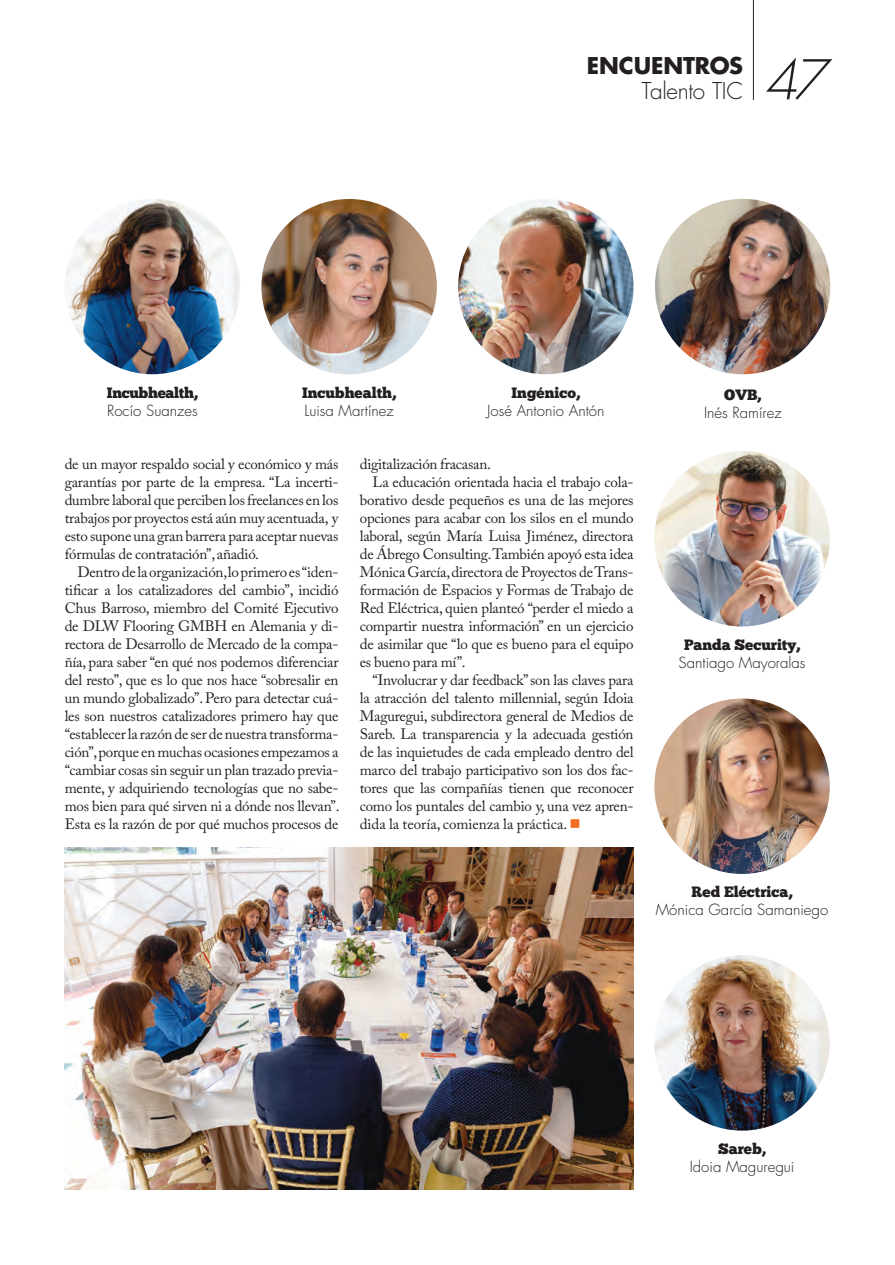
<style>
.page{position:relative;width:895px;height:1265px;background:#fff}
.page>*{position:absolute;margin:0;border:0;box-sizing:border-box;transform-origin:0 0}
.t1{font:italic 300 53.25px "Futura Std";color:#231f20}
.t2{font:700 22.5px "Futura Std";letter-spacing:-.005em;color:#231f20}
.t3{font:300 22.5px "Futura Std";letter-spacing:-.015em;color:#231f20}
.t4{font:15px/18px "Adobe Caslon Pro";letter-spacing:-.015em;color:#231f20;text-align:justify}
.t5{font:300 15px "Futura Std";color:#231f20}
.t6{font:15px "Chunk Five";color:#231f20}
.t7{font:15px "Chunk Five";letter-spacing:-.02em;color:#231f20}
.s1{color:#f36e21}
</style>
<div class="page">
<hr style="left:753px;top:0;width:1px;height:100px;background:#231f20">
<img style="left:654px;top:451px;width:176px;height:175px;border-radius:88px">
<img style="left:654px;top:698px;width:176px;height:176px;border-radius:88px">
<img style="left:654px;top:955px;width:176px;height:175px;border-radius:88px">
<img style="left:65px;top:199px;width:175px;height:175px;border-radius:88px">
<img style="left:655px;top:199px;width:175px;height:175px;border-radius:88px">
<img style="left:458px;top:199px;width:175px;height:175px;border-radius:88px">
<img style="left:261px;top:199px;width:176px;height:175px;border-radius:88px">
<img style="left:65px;top:847px;width:568px;height:342px">
<h2 class="t2" style="left:587px;top:51px;width:158px">ENCUENTROS</h2>
<h2 class="t3" style="left:641px;top:77px;width:103px">Talento TIC</h2>
<h1 class="t1" style="left:764px;top:48px;width:63px">47</h1>
<p class="t7" style="left:107px;top:383px;width:92px">Incubhealth,</p>
<p class="t5" style="left:107px;top:401px;width:92px">Rocío Suanzes</p>
<p class="t6" style="left:302px;top:383px;width:96px">Incubhealth,</p>
<p class="t5" style="left:304px;top:401px;width:91px">Luisa Martínez</p>
<p class="t6" style="left:511px;top:383px;width:70px">Ingénico,</p>
<p class="t5" style="left:487px;top:401px;width:119px">José Antonio Antón</p>
<p class="t6" style="left:724px;top:386px;width:39px">OVB,</p>
<p class="t5" style="left:704px;top:404px;width:79px">Inés Ramírez</p>
<p class="t4" style="left:65px;top:455px;width:275px">de un mayor respaldo social y económico y más garantías por parte de la empresa. “La incerti&shy;dumbre laboral que perciben los freelances en los trabajos por proyectos está aún muy acentuada, y esto supone una gran barrera para aceptar nuevas fórmulas de contratación”, añadió.</p>
<p class="t4" style="left:65px;top:563px;width:276px;text-indent:13px">Dentro de la organización, lo primero es “iden&shy;tificar a los catalizadores del cambio”, incidió Chus Barroso, miembro del Comité Ejecutivo de DLW Flooring GMBH en Alemania y di&shy;rectora de Desarrollo de Mercado de la compa&shy;ñía, para saber “en qué nos podemos diferenciar del resto”, que es lo que nos hace “sobresalir en un mundo globalizado”. Pero para detectar cuá&shy;les son nuestros catalizadores primero hay que “establecer la razón de ser de nuestra transforma&shy;ción”, porque en muchas ocasiones empezamos a “cambiar cosas sin seguir un plan trazado previa&shy;mente, y adquiriendo tecnologías que no sabe&shy;mos bien para qué sirven ni a dónde nos llevan”.<br>Esta es la razón de por qué muchos procesos de</p>
<p class="t4" style="left:360px;top:455px;width:133px">digitalización fracasan.</p>
<p class="t4" style="left:372px;top:473px;width:262px">La educación orientada hacia el trabajo cola-</p>
<p class="t4" style="left:360px;top:491px;width:275px">borativo desde pequeños es una de las mejores</p>
<p class="t4" style="left:360px;top:509px;width:275px">opciones para acabar con los silos en el mundo</p>
<p class="t4" style="left:360px;top:527px;width:275px">laboral, según María Luisa Jiménez, directora</p>
<p class="t4" style="left:360px;top:545px;width:275px">de Ábrego Consulting. También apoyó esta idea</p>
<p class="t4" style="left:360px;top:563px;width:275px">Mónica García, directora de Proyectos de Trans-</p>
<p class="t4" style="left:360px;top:581px;width:275px">formación de Espacios y Formas de Trabajo de</p>
<p class="t4" style="left:360px;top:599px;width:275px">Red Eléctrica, quien planteó “perder el miedo a</p>
<p class="t4" style="left:360px;top:617px;width:275px">compartir nuestra información” en un ejercicio</p>
<p class="t4" style="left:360px;top:635px;width:275px">de asimilar que “lo que es bueno para el equipo</p>
<p class="t4" style="left:360px;top:653px;width:107px">es bueno para mí”.</p>
<p class="t4" style="left:372px;top:671px;width:262px">“Involucrar y dar feedback” son las claves para</p>
<p class="t4" style="left:360px;top:689px;width:275px">la atracción del talento millennial, según Idoia</p>
<p class="t4" style="left:360px;top:707px;width:275px">Maguregui, subdirectora general de Medios de</p>
<p class="t4" style="left:360px;top:725px;width:275px">Sareb. La transparencia y la adecuada gestión</p>
<p class="t4" style="left:360px;top:743px;width:275px">de las inquietudes de cada empleado dentro del</p>
<p class="t4" style="left:360px;top:761px;width:275px">marco del trabajo participativo son los dos fac-</p>
<p class="t4" style="left:360px;top:779px;width:275px">tores que las compañías tienen que reconocer</p>
<p class="t4" style="left:360px;top:797px;width:275px">como los puntales del cambio y, una vez apren-</p>
<p class="t4" style="left:360px;top:815px;width:223px">dida la teoría, comienza la práctica. <span class="s1">■</span></p>
<p class="t6" style="left:684px;top:636px;width:118px">Panda Security,</p>
<p class="t5" style="left:678px;top:653px;width:128px">Santiago Mayoralas</p>
<p class="t6" style="left:691px;top:883px;width:102px">Red Eléctrica,</p>
<p class="t5" style="left:656px;top:901px;width:174px">Mónica García Samaniego</p>
<p class="t6" style="left:718px;top:1140px;width:49px">Sareb,</p>
<p class="t5" style="left:689px;top:1157px;width:106px">Idoia Maguregui</p>
</div>
